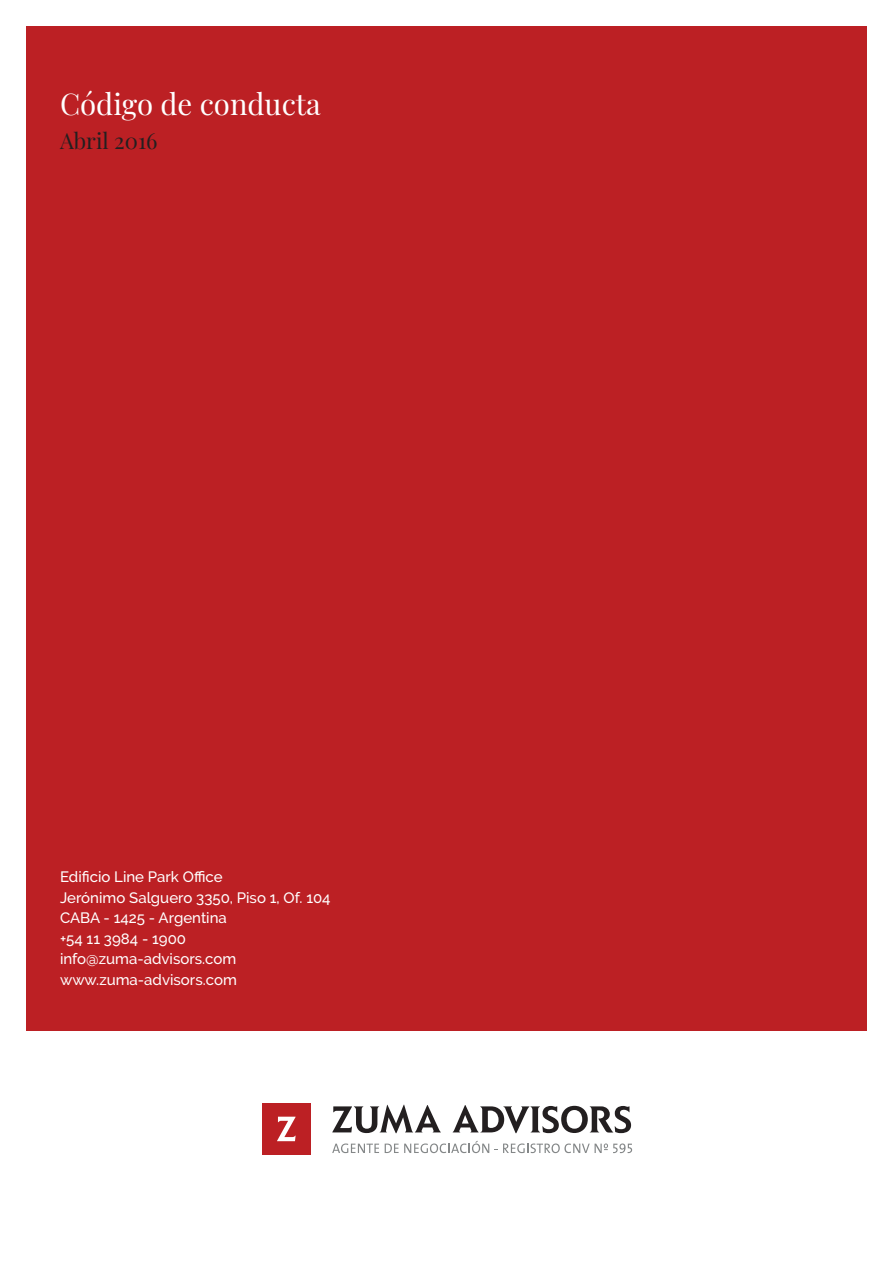
<style>
.page{position:relative;width:893px;height:1263px;background:#fff}
.page>*{position:absolute;margin:0;border:0;box-sizing:border-box;transform-origin:0 0}
.t1{font:29.4px "Playfair Display";color:#fff}
.t2{font:22.05px "Playfair Display";color:#231f20}
.t3{font:500 15px/20.5px "Raleway";color:#fff}
</style>
<div class="page">
<div style="left:26px;top:26px;width:841px;height:1004px;background:#bc2024"></div>
<div style="left:262px;top:1103px;width:49px;height:51px;background:#bc2024"></div>
<svg style="left:277px;top:1117px;width:19px;height:24px"></svg>
<svg style="left:332px;top:1105px;width:109px;height:28px"></svg>
<svg style="left:453px;top:1105px;width:178px;height:28px"></svg>
<svg style="left:332px;top:1143px;width:47px;height:10px"></svg>
<svg style="left:385px;top:1141px;width:104px;height:12px"></svg>
<svg style="left:495px;top:1143px;width:137px;height:10px"></svg>
<h1 class="t1" style="left:60px;top:81px;width:262px">Código de conducta</h1>
<h2 class="t2" style="left:60px;top:124px;width:99px">Abril 2016</h2>
<p class="t3" style="left:60px;top:866px;width:272px">Edificio Line Park Office<br>Jerónimo Salguero 3350, Piso 1, Of. 104<br>CABA - 1425 - Argentina<br>+54 11 3984 - 1900 info@zuma-advisors.com www.zuma-advisors.com</p>
</div>
